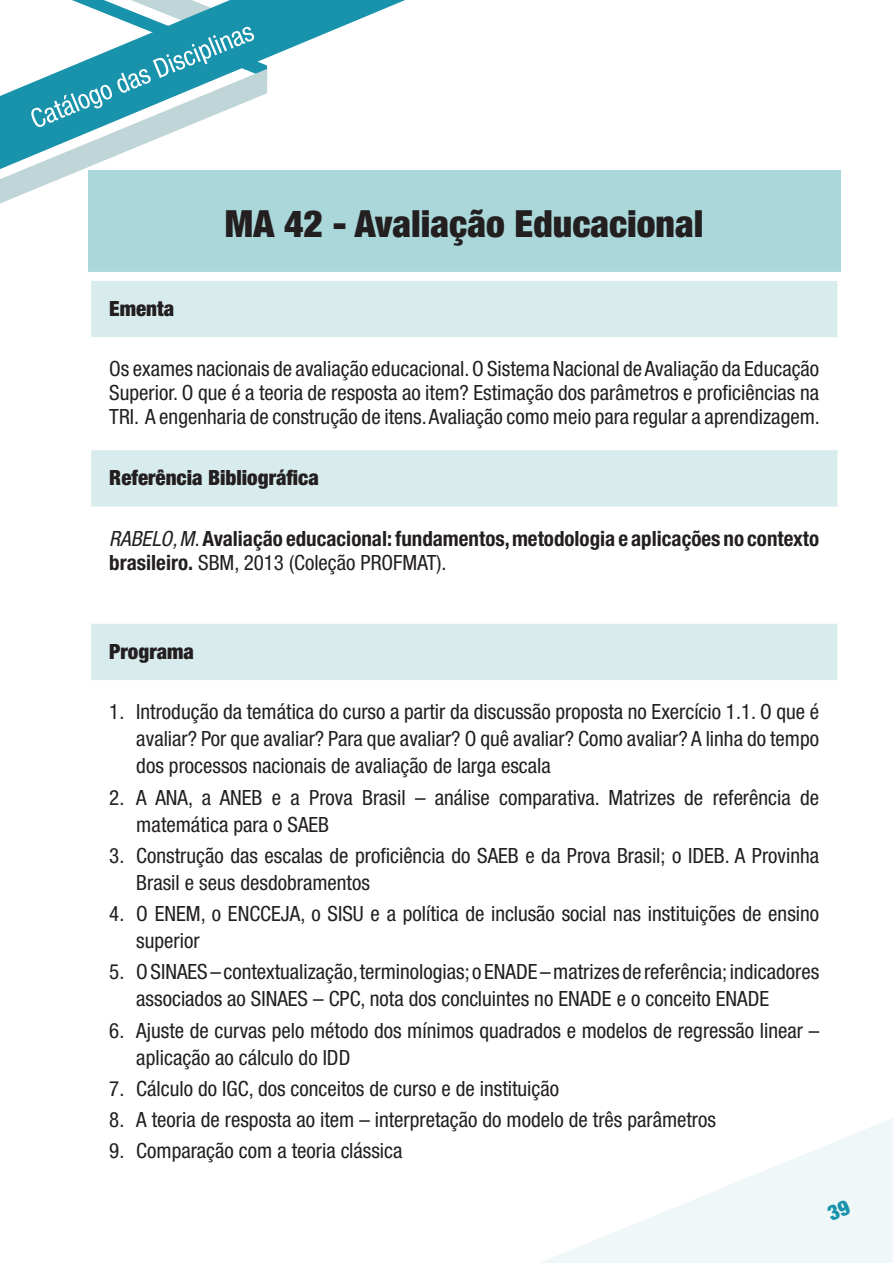
<style>
.page{position:relative;width:893px;height:1263px;background:#fff}
.page>*{position:absolute;margin:0;border:0;box-sizing:border-box;transform-origin:0 0}
.t1{font:900 condensed 37.5px "Helvetica Neue LT Pro";color:#231f20}
.t2{font:condensed 21px/27px "Helvetica Neue LT Pro";color:#231f20}
.t3{font:700 condensed 21px "Helvetica Neue LT Std";color:#231f20}
.t4{font:900 condensed 21px "Helvetica Neue LT Pro";color:#231f20}
.s1{font-family:"Helvetica Neue LT Pro";font-weight:400;font-style:italic}
.s2{font-family:"Helvetica Neue LT Std";font-weight:700}
</style>
<div class="page">
<div style="left:88px;top:170px;width:752px;height:106px;background:#aad7d9"></div>
<svg style="left:91px;top:281px;width:746px;height:399px"></svg>
<div style="left:85px;top:272px;width:758px;height:9px;background:#fff"></div>
<div style="left:85px;top:337px;width:758px;height:6px;background:#fff"></div>
<div style="left:85px;top:441px;width:758px;height:9px;background:#fff"></div>
<div style="left:85px;top:506px;width:758px;height:6px;background:#fff"></div>
<div style="left:85px;top:615px;width:758px;height:9px;background:#fff"></div>
<svg style="left:541px;top:1118px;width:352px;height:145px"></svg>
<svg style="left:267px;top:0;width:138px;height:79px"></svg>
<svg style="left:0;top:0;width:267px;height:204px"></svg>
<svg style="left:826px;top:1199px;width:25px;height:22px"></svg>
<p class="t4" style="left:109px;top:295px;width:66px">Ementa</p>
<h1 class="t1" style="left:225px;top:200px;width:480px">MA 42 - Avaliação Educacional</h1>
<p class="t2" style="left:109px;top:357px;width:712px;line-height:24px;text-align:justify">Os exames nacionais de avaliação educacional. O Sistema Nacional de Avaliação da Educação Superior. O que é a teoria de resposta ao item? Estimação dos parâmetros e proficiências na TRI. A engenharia de construção de itens. Avaliação como meio para regular a aprendizagem.</p>
<p class="t4" style="left:109px;top:465px;width:211px">Referência Bibliográfica</p>
<p class="t3" style="left:109px;top:526px;width:711px"><span class="s1">RABELO, M.</span> Avaliação educacional: fundamentos, metodologia e aplicações no contexto</p>
<p class="t2" style="left:109px;top:549px;width:339px"><span class="s2">brasileiro.</span> SBM, 2013 (Coleção PROFMAT).</p>
<p class="t4" style="left:109px;top:638px;width:86px">Programa</p>
<p class="t2" style="left:136px;top:698px;width:684px;text-align:justify;text-indent:-27px">1. Introdução da temática do curso a partir da discussão proposta no Exercício 1.1. O que é avaliar? Por que avaliar? Para que avaliar? O quê avaliar? Como avaliar? A linha do tempo dos processos nacionais de avaliação de larga escala</p>
<p class="t2" style="left:136px;top:783px;width:684px;text-indent:-27px">2. A ANA, a ANEB e a Prova Brasil – análise comparativa. Matrizes de referência de matemática para o SAEB</p>
<p class="t2" style="left:136px;top:842px;width:684px;text-indent:-27px">3. Construção das escalas de proficiência do SAEB e da Prova Brasil; o IDEB. A Provinha<br>Brasil e seus desdobramentos</p>
<p class="t2" style="left:136px;top:900px;width:684px;text-indent:-27px">4. O ENEM, o ENCCEJA, o SISU e a política de inclusão social nas instituições de ensino superior</p>
<p class="t2" style="left:136px;top:958px;width:684px;text-indent:-27px">5. O SINAES – contextualização, terminologias; o ENADE – matrizes de referência; indicadores associados ao SINAES – CPC, nota dos concluintes no ENADE e o conceito ENADE</p>
<p class="t2" style="left:136px;top:1016px;width:684px;text-indent:-27px">6. Ajuste de curvas pelo método dos mínimos quadrados e modelos de regressão linear – aplicação ao cálculo do IDD</p>
<p class="t2" style="left:109px;top:1075px;width:451px">7. Cálculo do IGC, dos conceitos de curso e de instituição</p>
<p class="t2" style="left:109px;top:1106px;width:608px">8. A teoria de resposta ao item – interpretação do modelo de três parâmetros</p>
<p class="t2" style="left:109px;top:1137px;width:295px">9. Comparação com a teoria clássica</p>
</div>
